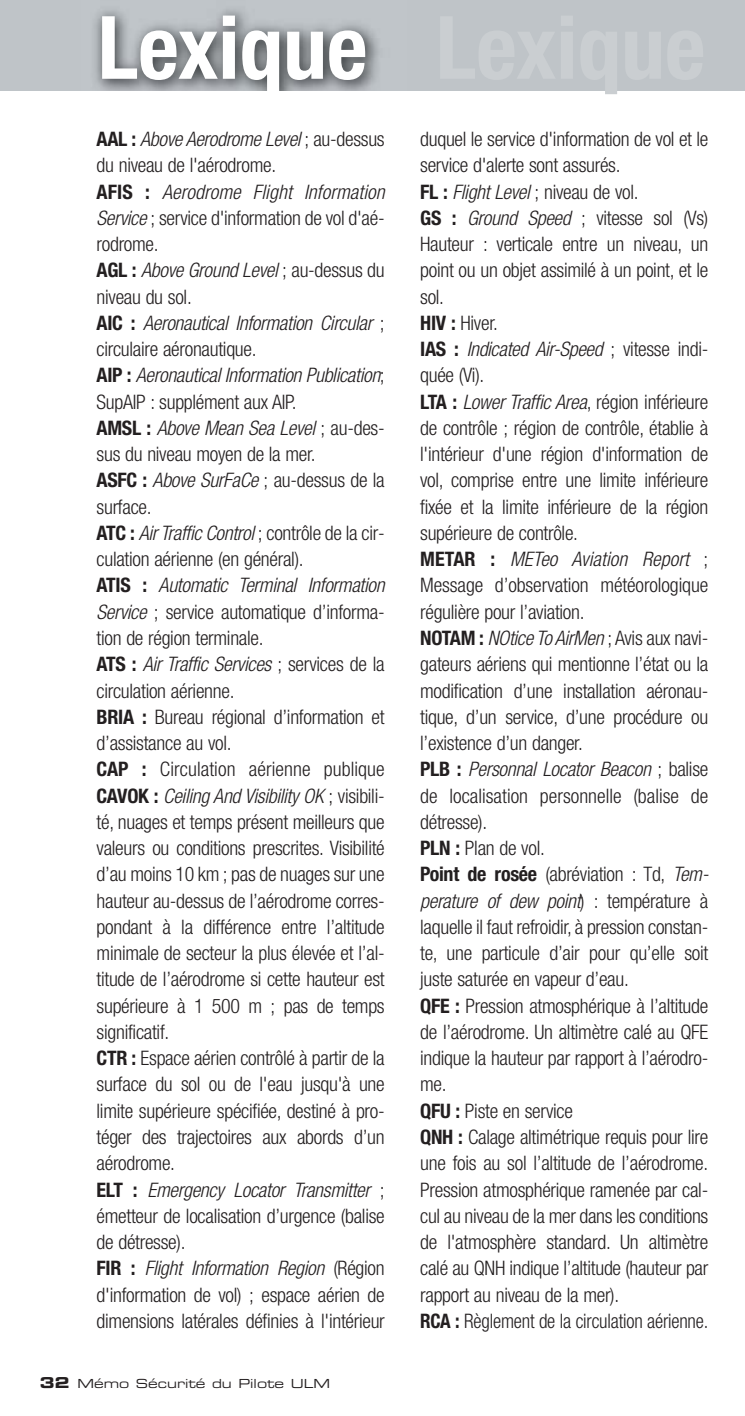
<style>
.page{position:relative;width:745px;height:1416px;background:#fff}
.page>*{position:absolute;margin:0;border:0;box-sizing:border-box;transform-origin:0 0}
.t1{font:700 condensed 87.5px "Helvetica Neue";color:#fff}
.t2{font:300 condensed 20px/26.2px "Helvetica Neue";letter-spacing:-.015em;color:#231f20}
.t3{font:12.5px "Eurostile Extended Two";color:#231f20}
.s1{color:#caced1}
.s2{font-weight:700}
.s3{font-style:italic}
.s4{font-family:"Eurostile Bold Extended Two";font-size:15px}
</style>
<div class="page">
<svg style="left:0;top:0;width:745px;height:91px;background:#adb2b5"></svg>
<h1 class="t1" style="left:98px;top:16px;width:609px">Lexique <span class="s1">Lexique</span></h1>
<p class="t2" style="left:97px;top:127px;width:290px"><span class="s2">AAL :</span> <span class="s3">Above Aerodrome Level</span> ; au-dessus du niveau de l'aérodrome.<br><span class="s2">AFIS :</span> <span class="s3">Aerodrome Flight Information Service</span> ; service d'information de vol d'aé&shy;rodrome.<br><span class="s2">AGL :</span> <span class="s3">Above Ground Level</span> ; au-dessus du niveau du sol.<br><span class="s2">AIC :</span> <span class="s3">Aeronautical Information Circular</span> ; circulaire aéronautique.<br><span class="s2">AIP :</span> <span class="s3">Aeronautical Information Publication</span>; SupAIP : supplément aux AIP.<br><span class="s2">AMSL :</span> <span class="s3">Above Mean Sea Level</span> ; au-des&shy;sus du niveau moyen de la mer.<br><span class="s2">ASFC :</span> <span class="s3">Above SurFaCe</span> ; au-dessus de la surface.<br><span class="s2">ATC :</span> <span class="s3">Air Traffic Control</span> ; contrôle de la cir&shy;culation aérienne (en général).<br><span class="s2">ATIS :</span> <span class="s3">Automatic Terminal Information Service</span> ; service automatique d’informa&shy;tion de région terminale.<br><span class="s2">ATS :</span> <span class="s3">Air Traffic Services</span> ; services de la circulation aérienne.<br><span class="s2">BRIA :</span> Bureau régional d’information et d’assistance au vol.<br><span class="s2">CAP :</span> Circulation aérienne publique <span class="s2">CAVOK :</span> <span class="s3">Ceiling And Visibility OK</span> ; visibili&shy;té, nuages et temps présent meilleurs que valeurs ou conditions prescrites. Visibilité d’au moins 10 km ; pas de nuages sur une hauteur au-dessus de l’aérodrome corres&shy;pondant à la différence entre l’altitude minimale de secteur la plus élevée et l’al&shy;titude de l’aérodrome si cette hauteur est supérieure à 1 500 m ; pas de temps significatif.<br><span class="s2">CTR :</span> Espace aérien contrôlé à partir de la surface du sol ou de l'eau jusqu'à une limite supérieure spécifiée, destiné à pro&shy;téger des trajectoires aux abords d’un aérodrome.<br><span class="s2">ELT :</span> <span class="s3">Emergency Locator Transmitter</span> ; émetteur de localisation d’urgence (balise de détresse).<br><span class="s2">FIR :</span> <span class="s3">Flight Information Region</span> (Région d'information de vol) ; espace aérien de dimensions latérales définies à l'intérieur</p>
<p class="t2" style="left:420px;top:127px;width:290px">duquel le service d'information de vol et le service d'alerte sont assurés.<br><span class="s2">FL :</span> <span class="s3">Flight Level</span> ; niveau de vol.<br><span class="s2">GS :</span> <span class="s3">Ground Speed</span> ; vitesse sol (Vs)<br>Hauteur : verticale entre un niveau, un point ou un objet assimilé à un point, et le sol.<br><span class="s2">HIV :</span> Hiver.<br><span class="s2">IAS :</span> <span class="s3">Indicated Air-Speed</span> ; vitesse indi&shy;quée (Vi).<br><span class="s2">LTA :</span> <span class="s3">Lower Traffic Area</span>, région inférieure de contrôle ; région de contrôle, établie à l'intérieur d'une région d'information de vol, comprise entre une limite inférieure fixée et la limite inférieure de la région supérieure de contrôle.<br><span class="s2">METAR :</span> <span class="s3">METeo Aviation Report</span> ; Message d’observation météorologique régulière pour l’aviation.<br><span class="s2">NOTAM :</span> <span class="s3">NOtice To AirMen</span> ; Avis aux navi&shy;gateurs aériens qui mentionne l’état ou la modification d’une installation aéronau&shy;tique, d’un service, d’une procédure ou l’existence d’un danger.<br><span class="s2">PLB :</span> <span class="s3">Personnal Locator Beacon</span> ; balise de localisation personnelle (balise de détresse).<br><span class="s2">PLN :</span> Plan de vol.<br><span class="s2">Point de rosée</span> (abréviation : Td, <span class="s3">Tem&shy;perature of dew point</span>) : température à laquelle il faut refroidir, à pression constan&shy;te, une particule d’air pour qu’elle soit juste saturée en vapeur d’eau.<br><span class="s2">QFE :</span> Pression atmosphérique à l’altitude de l’aérodrome. Un altimètre calé au QFE indique la hauteur par rapport à l’aérodro&shy;me.<br><span class="s2">QFU :</span> Piste en service<br><span class="s2">QNH :</span> Calage altimétrique requis pour lire une fois au sol l’altitude de l’aérodrome.<br>Pression atmosphérique ramenée par cal&shy;cul au niveau de la mer dans les conditions de l'atmosphère standard. Un altimètre calé au QNH indique l’altitude (hauteur par rapport au niveau de la mer).<br><span class="s2">RCA :</span> Règlement de la circulation aérienne.</p>
<p class="t3" style="left:40px;top:1378px;width:292px"><span class="s4">32</span> Mémo Sécurité du Pilote ULM</p>
</div>
